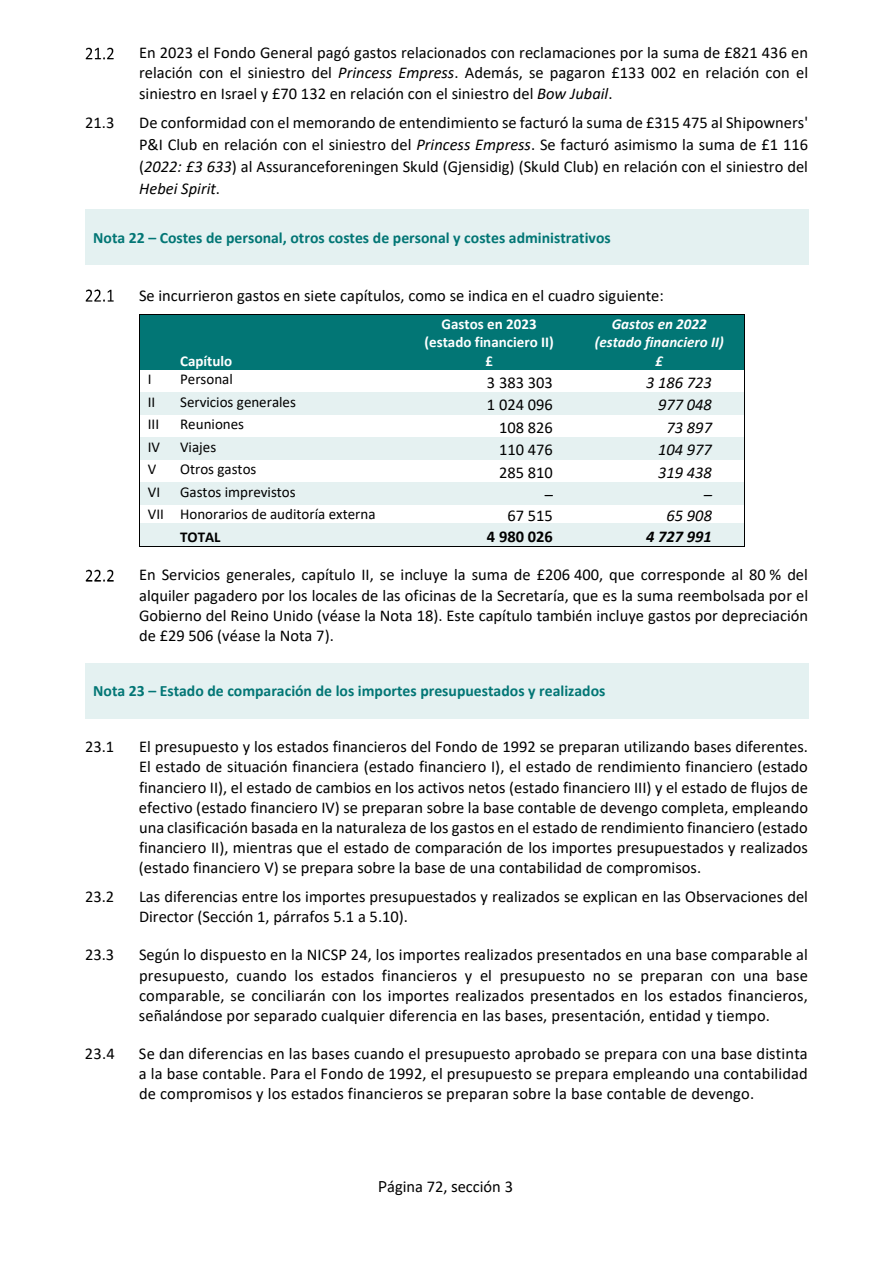
<style>
.page{position:relative;width:893px;height:1263px;background:#fff}
.page>*{position:absolute;margin:0;border:0;box-sizing:border-box;transform-origin:0 0}
.t1{font:16.5px/20.1px "Calibri";color:#000;text-align:justify}
.t2{font:italic 16.5px "Calibri";color:#000}
.t3{font:700 16.5px "Calibri";color:#000}
.t4{font:italic 700 16.5px "Calibri";color:#000}
.t5{font:700 15.75px "Calibri";color:#027675}
.t6{font:15px "Calibri";color:#000}
.t7{font:700 15px/18.3px "Calibri";color:#fff;text-align:center}
.t8{font:italic 700 15px/18.3px "Calibri";color:#fff;text-align:center}
.t9{font:700 15px "Calibri";color:#000}
.s1{font-style:italic}
.s2{font-family:"Adobe Clean"}
</style>
<div class="page">
<img style="left:85px;top:47px;width:29px;height:12px">
<div style="left:85px;top:210px;width:723px;height:55px;background:#e4f1f1"></div>
<img style="left:85px;top:290px;width:29px;height:11px">
<div style="left:140px;top:315px;width:32px;height:55px;background:#027675"></div>
<div style="left:172px;top:315px;width:232px;height:55px;background:#027675"></div>
<div style="left:404px;top:315px;width:170px;height:55px;background:#027675"></div>
<div style="left:574px;top:315px;width:170px;height:55px;background:#027675"></div>
<hr style="left:139px;top:314px;width:606px;height:1px;background:#000">
<hr style="left:139px;top:315px;width:1px;height:55px;background:#000">
<hr style="left:744px;top:315px;width:1px;height:55px;background:#000">
<div style="left:140px;top:392px;width:32px;height:23px;background:#e5f1f1"></div>
<div style="left:172px;top:392px;width:232px;height:23px;background:#e5f1f1"></div>
<div style="left:404px;top:392px;width:170px;height:23px;background:#e5f1f1"></div>
<div style="left:574px;top:392px;width:170px;height:23px;background:#e5f1f1"></div>
<div style="left:140px;top:437px;width:32px;height:23px;background:#e5f1f1"></div>
<div style="left:172px;top:437px;width:232px;height:23px;background:#e5f1f1"></div>
<div style="left:404px;top:437px;width:170px;height:23px;background:#e5f1f1"></div>
<div style="left:574px;top:437px;width:170px;height:23px;background:#e5f1f1"></div>
<div style="left:140px;top:482px;width:32px;height:23px;background:#e5f1f1"></div>
<div style="left:172px;top:482px;width:232px;height:23px;background:#e5f1f1"></div>
<div style="left:404px;top:482px;width:170px;height:23px;background:#e5f1f1"></div>
<div style="left:574px;top:482px;width:170px;height:23px;background:#e5f1f1"></div>
<div style="left:140px;top:523px;width:32px;height:23px;background:#e5f1f1"></div>
<div style="left:172px;top:523px;width:232px;height:23px;background:#e5f1f1"></div>
<div style="left:404px;top:523px;width:170px;height:23px;background:#e5f1f1"></div>
<div style="left:574px;top:523px;width:170px;height:23px;background:#e5f1f1"></div>
<svg style="left:139px;top:370px;width:1px;height:176px"></svg>
<hr style="left:139px;top:546px;width:33px;height:1px;background:#000">
<hr style="left:171px;top:546px;width:233px;height:1px;background:#000">
<hr style="left:403px;top:546px;width:171px;height:1px;background:#000">
<hr style="left:574px;top:546px;width:170px;height:1px;background:#000">
<svg style="left:744px;top:370px;width:1px;height:177px"></svg>
<img style="left:85px;top:569px;width:29px;height:12px">
<div style="left:85px;top:663px;width:723px;height:55px;background:#e4f1f1"></div>
<p class="t1" style="left:139px;top:44px;width:671px">En 2023 el Fondo General pagó gastos relacionados con reclamaciones por la suma de £821 436 en relación con el siniestro del <span class="s1">Princess Empress</span>. Además, se pagaron £133 002 en relación con el siniestro en Israel y £70 132 en relación con el siniestro del <span class="s1">Bow Jubail</span>.</p>
<p class="t1" style="left:85px;top:114px;width:31px">21.3</p>
<p class="t1" style="left:139px;top:113px;width:670px;line-height:22.2px">De conformidad con el memorando de entendimiento se facturó la suma de £315 475 al Shipowners' P&amp;I Club en relación con el siniestro del <span class="s1">Princess Empress</span>. Se facturó asimismo la suma de £1 116 (<span class="s1">2022: £3 633</span>) al Assuranceforeningen Skuld (Gjensidig) (Skuld Club) en relación con el siniestro del <span class="s1">Hebei Spirit</span>.</p>
<p class="t5" style="left:93px;top:231px;width:519px">Nota 22 – Costes de personal, otros costes de personal y costes administrativos</p>
<p class="t1" style="left:139px;top:287px;width:526px">Se incurrieron gastos en siete capítulos, como se indica en el cuadro siguiente:</p>
<p class="t7" style="left:180px;top:353px;width:54px">Capítulo</p>
<p class="t7" style="left:424px;top:316px;width:131px">Gastos en 2023 (estado financiero II) £</p>
<p class="t8" style="left:595px;top:316px;width:131px">Gastos en 2022 (estado financiero II) £</p>
<p class="t6" style="left:148px;top:373px;width:5px">I</p>
<p class="t6" style="left:180px;top:373px;width:54px">Personal</p>
<p class="t1" style="left:487px;top:374px;width:67px">3 383 303</p>
<p class="t2" style="left:646px;top:376px;width:67px">3 186 723</p>
<p class="t6" style="left:148px;top:395px;width:9px">II</p>
<p class="t6" style="left:180px;top:395px;width:117px">Servicios generales</p>
<p class="t1" style="left:487px;top:396px;width:67px">1 024 096</p>
<p class="t2" style="left:658px;top:398px;width:55px">977 048</p>
<p class="t6" style="left:148px;top:418px;width:13px">III</p>
<p class="t6" style="left:180px;top:418px;width:65px">Reuniones</p>
<p class="t1" style="left:499px;top:419px;width:55px">108 826</p>
<p class="t2" style="left:666px;top:421px;width:47px">73 897</p>
<p class="t6" style="left:148px;top:440px;width:14px">IV</p>
<p class="t6" style="left:180px;top:440px;width:38px">Viajes</p>
<p class="t1" style="left:499px;top:441px;width:55px">110 476</p>
<p class="t2" style="left:658px;top:443px;width:55px">104 977</p>
<p class="t6" style="left:148px;top:463px;width:10px">V</p>
<p class="t6" style="left:180px;top:463px;width:78px">Otros gastos</p>
<p class="t1" style="left:499px;top:464px;width:55px">285 810</p>
<p class="t2" style="left:658px;top:466px;width:55px">319 438</p>
<p class="t6" style="left:148px;top:485px;width:14px">VI</p>
<p class="t6" style="left:180px;top:485px;width:117px">Gastos imprevistos</p>
<p class="t1" style="left:545px;top:486px;width:10px">–</p>
<p class="t2" style="left:704px;top:488px;width:10px">–</p>
<p class="t6" style="left:148px;top:508px;width:229px">VII Honorarios de auditoría externa</p>
<p class="t1" style="left:507px;top:506px;width:47px">67 515</p>
<p class="t2" style="left:666px;top:508px;width:47px">65 908</p>
<p class="t9" style="left:180px;top:531px;width:42px">TOTAL</p>
<p class="t3" style="left:487px;top:529px;width:67px">4 980 026</p>
<p class="t4" style="left:646px;top:529px;width:67px">4 727 991</p>
<p class="t1" style="left:139px;top:566px;width:671px">En Servicios generales, capítulo II, se incluye la suma de £206 400, que corresponde al 80 % del alquiler pagadero por los locales de las oficinas de la Secretaría, que es la suma reembolsada por el Gobierno del Reino Unido (véase la Nota 18). Este capítulo también incluye gastos por depreciación de £29 506 (véase la Nota 7).</p>
<p class="t5" style="left:93px;top:684px;width:514px">Nota 23 – Estado de comparación de los importes presupuestados y realizados</p>
<p class="t1" style="left:85px;top:738px;width:31px">23.1</p>
<p class="t1" style="left:139px;top:738px;width:670px">El presupuesto y los estados financieros del Fondo de 1992 se preparan utilizando bases diferentes.<br>El estado de situación financiera (estado financiero I), el estado de rendimiento financiero (estado financiero II), el estado de cambios en los activos netos (estado financiero III) y el estado de flujos de efectivo (estado financiero IV) se preparan sobre la base contable de devengo completa, empleando una clasificación basada en la naturaleza de los gastos en el estado de rendimiento financiero (estado financiero II), mientras que el estado de comparación de los importes presupuestados y realizados (estado financiero V) se prepara sobre la base de una contabilidad de compromisos.</p>
<p class="t1" style="left:85px;top:888px;width:31px">23.2</p>
<p class="t1" style="left:139px;top:888px;width:670px">Las diferencias entre los importes presupuestados y realizados se explican en las Observaciones del<br>Director (Sección 1, párrafos 5.1 a 5.10).</p>
<p class="t1" style="left:85px;top:946px;width:31px">23.3</p>
<p class="t1" style="left:139px;top:946px;width:670px">Según lo dispuesto en la NICSP 24, los importes realizados presentados en una base comparable al presupuesto, cuando los estados financieros y el presupuesto no se preparan con una base comparable, se conciliarán con los importes realizados presentados en los estados financieros, señalándose por separado cualquier diferencia en las bases, presentación, entidad y tiempo.</p>
<p class="t1" style="left:85px;top:1045px;width:31px">23.4</p>
<p class="t1" style="left:139px;top:1045px;width:670px">Se dan diferencias en las bases cuando el presupuesto aprobado se prepara con una base distinta a la base contable. Para el Fondo de 1992, el presupuesto se prepara empleando una contabilidad de compromisos y los estados financieros se preparan sobre la base contable de devengo.</p>
<p class="t1" style="left:378px;top:1178px;width:136px"><span class="s2">P</span>ágina 72, <span class="s2">s</span>ección 3</p>
</div>
